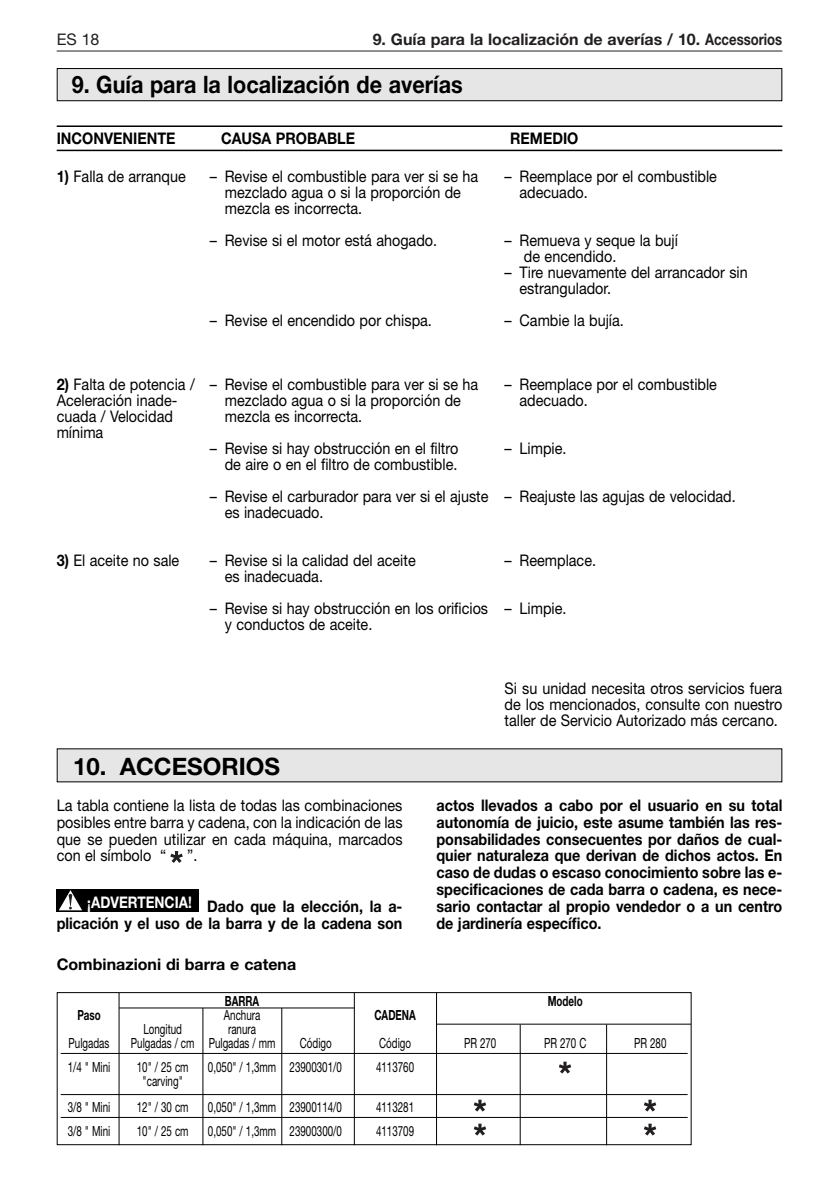
<style>
.page{position:relative;width:838px;height:1190px;background:#fff}
.page>*{position:absolute;margin:0;border:0;box-sizing:border-box;transform-origin:0 0}
.t1{font:700 24px "Helvetica Neue";color:#000;scale:.9 1}
.t2{font:700 24px "Helvetica Neue";color:#000}
.t3{font:16px/16px "Helvetica Neue";color:#000;scale:.9 1}
.t4{font:700 16px/16.8px "Helvetica Neue";color:#000;text-align:right;scale:.9 1}
.t5{font:700 16px "Helvetica Neue";color:#231f20}
.t6{font:700 16px "Helvetica Neue";color:#000}
.t7{font:700 16px "Helvetica Neue";color:#fff;scale:.85 1}
.t8{font:16px "Helvetica Neue";color:#231f20}
.t9{font:14px "Helvetica Neue";color:#000;scale:.7 1}
.t10{font:700 14px "Helvetica Neue";color:#000;scale:.7 1}
.s1{font-weight:700}
</style>
<div class="page">
<hr style="left:57px;top:51px;width:725px;height:1px;background:#231f20">
<div style="left:58px;top:69px;width:723px;height:31px;background:#e6e6e6"></div>
<div style="left:57px;top:68px;width:725px;height:33px;border:1px solid #000"></div>
<hr style="left:57px;top:125px;width:725px;height:2px;background:#000">
<hr style="left:57px;top:150px;width:725px;height:1px;background:#000">
<hr style="left:61px;top:1053px;width:627px;height:1px;background:#000">
<hr style="left:61px;top:1094px;width:627px;height:1px;background:#000">
<hr style="left:61px;top:1117px;width:627px;height:1px;background:#000">
<svg style="left:644px;top:1124px;width:12px;height:12px"></svg>
<svg style="left:474px;top:1124px;width:12px;height:12px"></svg>
<svg style="left:644px;top:1100px;width:12px;height:12px"></svg>
<svg style="left:474px;top:1100px;width:12px;height:12px"></svg>
<svg style="left:559px;top:1062px;width:12px;height:12px"></svg>
<div style="left:57px;top:992px;width:635px;height:153px;border:1px solid #000"></div>
<hr style="left:119px;top:993px;width:1px;height:152px;background:#000">
<hr style="left:202px;top:1008px;width:1px;height:137px;background:#000">
<hr style="left:281px;top:1008px;width:1px;height:137px;background:#000">
<hr style="left:354px;top:993px;width:1px;height:152px;background:#000">
<hr style="left:436px;top:993px;width:1px;height:152px;background:#000">
<hr style="left:606px;top:1025px;width:1px;height:120px;background:#000">
<hr style="left:119px;top:1007px;width:235px;height:1px;background:#000">
<hr style="left:437px;top:1024px;width:254px;height:1px;background:#000">
<hr style="left:520px;top:1025px;width:1px;height:120px;background:#000">
<div style="left:85px;top:889px;width:113px;height:23px;background:#000"></div>
<svg style="left:57px;top:889px;width:28px;height:23px"></svg>
<svg style="left:59px;top:890px;width:23px;height:20px"></svg>
<svg style="left:170px;top:851px;width:13px;height:12px"></svg>
<div style="left:58px;top:749px;width:723px;height:32px;background:#e6e6e6"></div>
<p class="t8" style="left:57px;top:34px;width:44px">ES 18</p>
<p class="t5" style="left:373px;top:34px;width:411px">9. Guía para la localización de averías / 10. Accessorios</p>
<h1 class="t1" style="left:72px;top:76px;width:436px">9. Guía para la localización de averías</h1>
<p class="t4" style="left:57px;top:131px;width:134px">INCONVENIENTE</p>
<p class="t4" style="left:221px;top:131px;width:150px">CAUSA PROBABLE</p>
<p class="t4" style="left:510px;top:131px;width:77px">REMEDIO</p>
<p class="t3" style="left:57px;top:169px;width:145px"><span class="s1">1)</span> Falla de arranque</p>
<p class="t3" style="left:225px;top:169px;width:283px;text-indent:-15px">– Revise el combustible para ver si se ha mezclado agua o si la proporción de mezcla es incorrecta.</p>
<p class="t3" style="left:210px;top:233px;width:254px">– Revise si el motor está ahogado.</p>
<p class="t3" style="left:520px;top:169px;width:221px;text-indent:-15px">– Reemplace por el combustible adecuado.</p>
<p class="t3" style="left:524px;top:233px;width:173px;text-indent:-19px">– Remueva y seque la bují de encendido.</p>
<p class="t3" style="left:520px;top:265px;width:255px;text-indent:-15px">– Tire nuevamente del arrancador sin estrangulador.</p>
<p class="t3" style="left:505px;top:313px;width:134px">– Cambie la bujía.</p>
<p class="t3" style="left:210px;top:313px;width:248px">– Revise el encendido por chispa.</p>
<p class="t3" style="left:57px;top:377px;width:155px"><span class="s1">2)</span> Falta de potencia /<br>Aceleración inade&shy;cuada / Velocidad mínima</p>
<p class="t3" style="left:57px;top:553px;width:138px"><span class="s1">3)</span> El aceite no sale</p>
<p class="t3" style="left:225px;top:377px;width:283px;text-indent:-15px">– Revise el combustible para ver si se ha mezclado agua o si la proporción de mezcla es incorrecta.</p>
<p class="t3" style="left:210px;top:441px;width:278px;text-align:right">– Revise si hay obstrucción en el filtro de aire o en el filtro de combustible.</p>
<p class="t3" style="left:225px;top:489px;width:295px;text-indent:-15px">– Revise el carburador para ver si el ajuste es inadecuado.</p>
<p class="t3" style="left:225px;top:553px;width:214px;text-indent:-15px">– Revise si la calidad del aceite es inadecuada.</p>
<p class="t3" style="left:225px;top:601px;width:294px;text-indent:-15px">– Revise si hay obstrucción en los orificios y conductos de aceite.</p>
<p class="t3" style="left:520px;top:377px;width:221px;text-indent:-15px">– Reemplace por el combustible adecuado.</p>
<p class="t3" style="left:505px;top:441px;width:70px">– Limpie.</p>
<p class="t3" style="left:505px;top:489px;width:258px">– Reajuste las agujas de velocidad.</p>
<p class="t3" style="left:505px;top:553px;width:103px">– Reemplace.</p>
<p class="t3" style="left:505px;top:601px;width:70px">– Limpie.</p>
<h1 class="t2" style="left:73px;top:757px;width:209px">10. ACCESORIOS</h1>
<p class="t3" style="left:505px;top:681px;width:310px;text-align:justify">Si su unidad necesita otros servicios fuera de los mencionados, consulte con nuestro taller de Servicio Autorizado más cercano.</p>
<p class="t3" style="left:57px;top:798px;width:386px;line-height:16.8px;text-align:justify">La tabla contiene la lista de todas las combinaciones posibles entre barra y cadena, con la indicación de las que se pueden utilizar en cada máquina, marcados con el símbolo “</p>
<p class="t3" style="left:187px;top:849px;width:13px">”.</p>
<p class="t4" style="left:57px;top:899px;width:386px">Dado que la elección, la a-<br>plicación y el uso de la barra y de la cadena son</p>
<p class="t7" style="left:87px;top:897px;width:124px">¡ADVERTENCIA!</p>
<p class="t4" style="left:437px;top:798px;width:386px;text-align:justify">actos llevados a cabo por el usuario en su total autonomía de juicio, este asume también las res&shy;ponsabilidades consecuentes por daños de cual&shy;quier naturaleza que derivan de dichos actos. En caso de dudas o escaso conocimiento sobre las e&shy;specificaciones de cada barra o cadena, es nece&shy;sario contactar al propio vendedor o a un centro de jardinería específico.</p>
<p class="t6" style="left:57px;top:958px;width:241px">Combinazioni di barra e catena</p>
<p class="t10" style="left:225px;top:996px;width:51px">BARRA</p>
<p class="t10" style="left:548px;top:996px;width:51px">Modelo</p>
<p class="t10" style="left:77px;top:1010px;width:35px">Paso</p>
<p class="t9" style="left:224px;top:1010px;width:54px">Anchura</p>
<p class="t10" style="left:374px;top:1010px;width:61px">CADENA</p>
<p class="t9" style="left:143px;top:1024px;width:57px">Longitud</p>
<p class="t9" style="left:228px;top:1024px;width:41px">ranura</p>
<p class="t9" style="left:69px;top:1038px;width:60px">Pulgadas</p>
<p class="t9" style="left:131px;top:1038px;width:208px">Pulgadas / cm Pulgadas / mm</p>
<p class="t9" style="left:300px;top:1038px;width:47px">Código</p>
<p class="t9" style="left:379px;top:1038px;width:47px">Código</p>
<p class="t9" style="left:464px;top:1038px;width:48px">PR 270</p>
<p class="t9" style="left:544px;top:1038px;width:62px">PR 270 C</p>
<p class="t9" style="left:634px;top:1038px;width:48px">PR 280</p>
<p class="t9" style="left:68px;top:1062px;width:62px">1/4 " Mini</p>
<p class="t9" style="left:137px;top:1062px;width:76px">10" / 25 cm</p>
<p class="t9" style="left:208px;top:1062px;width:193px">0,050" / 1,3mm 23900301/0</p>
<p class="t9" style="left:376px;top:1062px;width:56px">4113760</p>
<p class="t9" style="left:143px;top:1076px;width:59px">"carving"</p>
<p class="t9" style="left:68px;top:1102px;width:62px">3/8 " Mini</p>
<p class="t9" style="left:137px;top:1102px;width:76px">12" / 30 cm</p>
<p class="t9" style="left:208px;top:1102px;width:193px">0,050" / 1,3mm 23900114/0</p>
<p class="t9" style="left:376px;top:1102px;width:56px">4113281</p>
<p class="t9" style="left:68px;top:1126px;width:62px">3/8 " Mini</p>
<p class="t9" style="left:137px;top:1126px;width:76px">10" / 25 cm</p>
<p class="t9" style="left:208px;top:1126px;width:193px">0,050" / 1,3mm 23900300/0</p>
<p class="t9" style="left:376px;top:1126px;width:56px">4113709</p>
</div>
